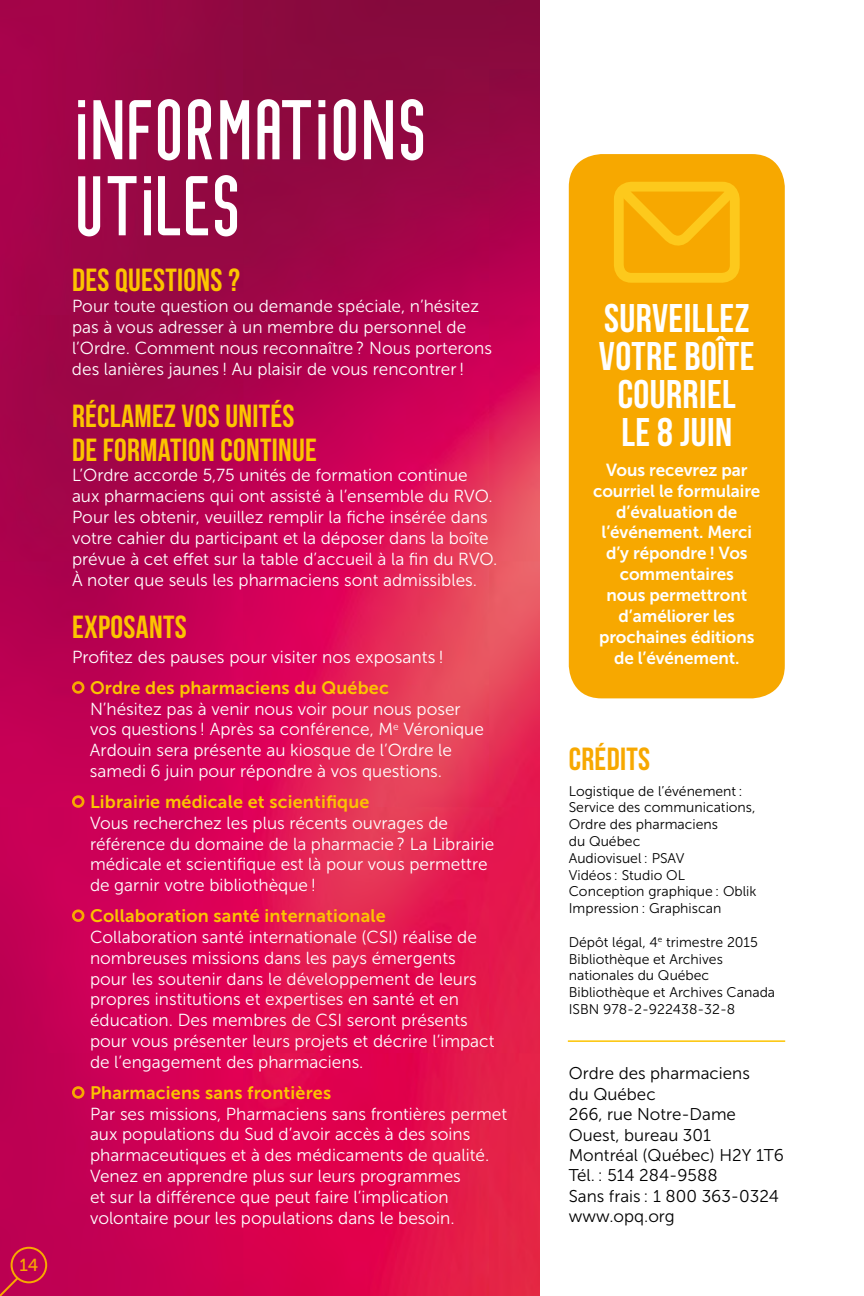
<style>
.page{position:relative;width:864px;height:1296px;background:#fff}
.page>*{position:absolute;margin:0;border:0;box-sizing:border-box;transform-origin:0 0}
.t1{font:80px/76px "Pixochrome";letter-spacing:-.05em;color:#fff}
.t2{font:40px/38px "Bebas Neue";letter-spacing:.01em;color:#fff;text-align:center}
.t3{font:32px/34px "Bebas Neue";letter-spacing:.01em;color:#fcc400}
.t4{font:32px "Bebas Neue";letter-spacing:.01em;color:#f7a800}
.t5{font:18px "Museo Sans 700";letter-spacing:.01em;color:#fcc400}
.t6{font:17.4px/20.8px "Museo Sans 300";color:#fff}
.t7{font:17.4px/20.8px "Museo Sans 700";letter-spacing:-.005em;color:#fff;text-align:center}
.t8{font:17.4px "Museo Sans 500";color:#f7a800}
.t9{font:17px/20.4px "Museo Sans 300";color:#000}
.t10{font:14px/16.8px "Museo Sans 300";color:#000}
</style>
<div class="page">
<img style="left:0;top:0;width:540px;height:1296px">
<hr style="left:568px;top:1040px;width:217px;height:2px;background:#fcc400">
<div style="left:72px;top:681px;width:12px;height:13px;border:3px solid #f7a800;border-radius:50%"></div>
<div style="left:72px;top:795px;width:12px;height:13px;border:3px solid #f7a800;border-radius:50%"></div>
<div style="left:72px;top:909px;width:12px;height:13px;border:3px solid #f7a800;border-radius:50%"></div>
<div style="left:72px;top:1086px;width:12px;height:13px;border:3px solid #f7a800;border-radius:50%"></div>
<div style="left:569px;top:154px;width:216px;height:544px;background:#f7a800;border-radius:33px"></div>
<div style="left:614px;top:182px;width:126px;height:101px;border:10px solid #fdc91c;border-radius:13px"></div>
<svg style="left:614px;top:182px;width:126px;height:78px"></svg>
<div style="left:11px;top:1247px;width:36px;height:36px;border:2px solid #f7a800;border-radius:50%"></div>
<svg style="left:0;top:1276px;width:20px;height:20px"></svg>
<p class="t8" style="left:19px;top:1255px;width:20px">14</p>
<h1 class="t1" style="left:72px;top:101px;width:359px">INFORMATIONS<br>UTILES</h1>
<h3 class="t3" style="left:72px;top:263px;width:170px">DES QUESTIONS ?</h3>
<p class="t6" style="left:72px;top:296px;width:422px">Pour toute question ou demande spéciale, n’hésitez pas à vous adresser à un membre du personnel de l’Ordre. Comment nous reconnaître ? Nous porterons des lanières jaunes ! Au plaisir de vous rencontrer !</p>
<h3 class="t3" style="left:72px;top:398px;width:246px">RÉCLAMEZ VOS UNITÉS<br>DE FORMATION CONTINUE</h3>
<p class="t6" style="left:72px;top:465px;width:427px">L’Ordre accorde 5,75 unités de formation continue aux pharmaciens qui ont assisté à l’ensemble du RVO.<br>Pour les obtenir, veuillez remplir la fiche insérée dans votre cahier du participant et la déposer dans la boîte prévue à cet effet sur la table d’accueil à la fin du RVO.<br>À noter que seuls les pharmaciens sont admissibles.</p>
<h3 class="t3" style="left:72px;top:609px;width:116px">EXPOSANTS</h3>
<p class="t6" style="left:72px;top:647px;width:373px">Profitez des pauses pour visiter nos exposants !</p>
<p class="t5" style="left:90px;top:677px;width:300px">Ordre des pharmaciens du Québec</p>
<p class="t6" style="left:90px;top:698px;width:395px">N’hésitez pas à venir nous voir pour nous poser vos questions ! Après sa conférence, M<sup>e</sup> Véronique Ardouin sera présente au kiosque de l’Ordre le samedi 6 juin pour répondre à vos questions.</p>
<p class="t5" style="left:90px;top:792px;width:281px">Librairie médicale et scientifique</p>
<p class="t6" style="left:90px;top:812px;width:406px">Vous recherchez les plus récents ouvrages de référence du domaine de la pharmacie ? La Librairie médicale et scientifique est là pour vous permettre de garnir votre bibliothèque !</p>
<p class="t5" style="left:90px;top:906px;width:297px">Collaboration santé internationale</p>
<p class="t6" style="left:90px;top:927px;width:406px">Collaboration santé internationale (CSI) réalise de nombreuses missions dans les pays émergents pour les soutenir dans le développement de leurs propres institutions et expertises en santé et en éducation. Des membres de CSI seront présents pour vous présenter leurs projets et décrire l’impact de l’engagement des pharmaciens.</p>
<p class="t5" style="left:90px;top:1082px;width:243px">Pharmaciens sans frontières</p>
<p class="t6" style="left:90px;top:1103px;width:419px">Par ses missions, Pharmaciens sans frontières permet aux populations du Sud d’avoir accès à des soins pharmaceutiques et à des médicaments de qualité.<br>Venez en apprendre plus sur leurs programmes<br>et sur la différence que peut faire l’implication volontaire pour les populations dans le besoin.</p>
<h2 class="t2" style="left:599px;top:299px;width:157px">SURVEILLEZ<br>VOTRE BOÎTE<br>COURRIEL<br>LE 8 JUIN</h2>
<p class="t7" style="left:593px;top:459px;width:169px">Vous recevrez par courriel le formulaire d’évaluation de l’événement. Merci d’y répondre ! Vos commentaires<br>nous permettront d’améliorer les prochaines éditions de l’événement.</p>
<h3 class="t4" style="left:569px;top:741px;width:83px">CRÉDITS</h3>
<p class="t10" style="left:569px;top:783px;width:189px">Logistique de l’événement :<br>Service des communications,<br>Ordre des pharmaciens<br>du Québec<br>Audiovisuel : PSAV<br>Vidéos : Studio OL<br>Conception graphique : Oblik<br>Impression : Graphiscan</p>
<p class="t10" style="left:569px;top:934px;width:208px">Dépôt légal, 4<sup>e</sup> trimestre 2015<br>Bibliothèque et Archives nationales du Québec<br>Bibliothèque et Archives Canada<br>ISBN 978-2-922438-32-8</p>
<p class="t9" style="left:569px;top:1064px;width:217px">Ordre des pharmaciens<br>du Québec<br>266, rue Notre-Dame<br>Ouest, bureau 301<br>Montréal (Québec) H2Y 1T6<br>Tél. : 514 284-9588<br>Sans frais : 1 800 363-0324 www.opq.org</p>
</div>
